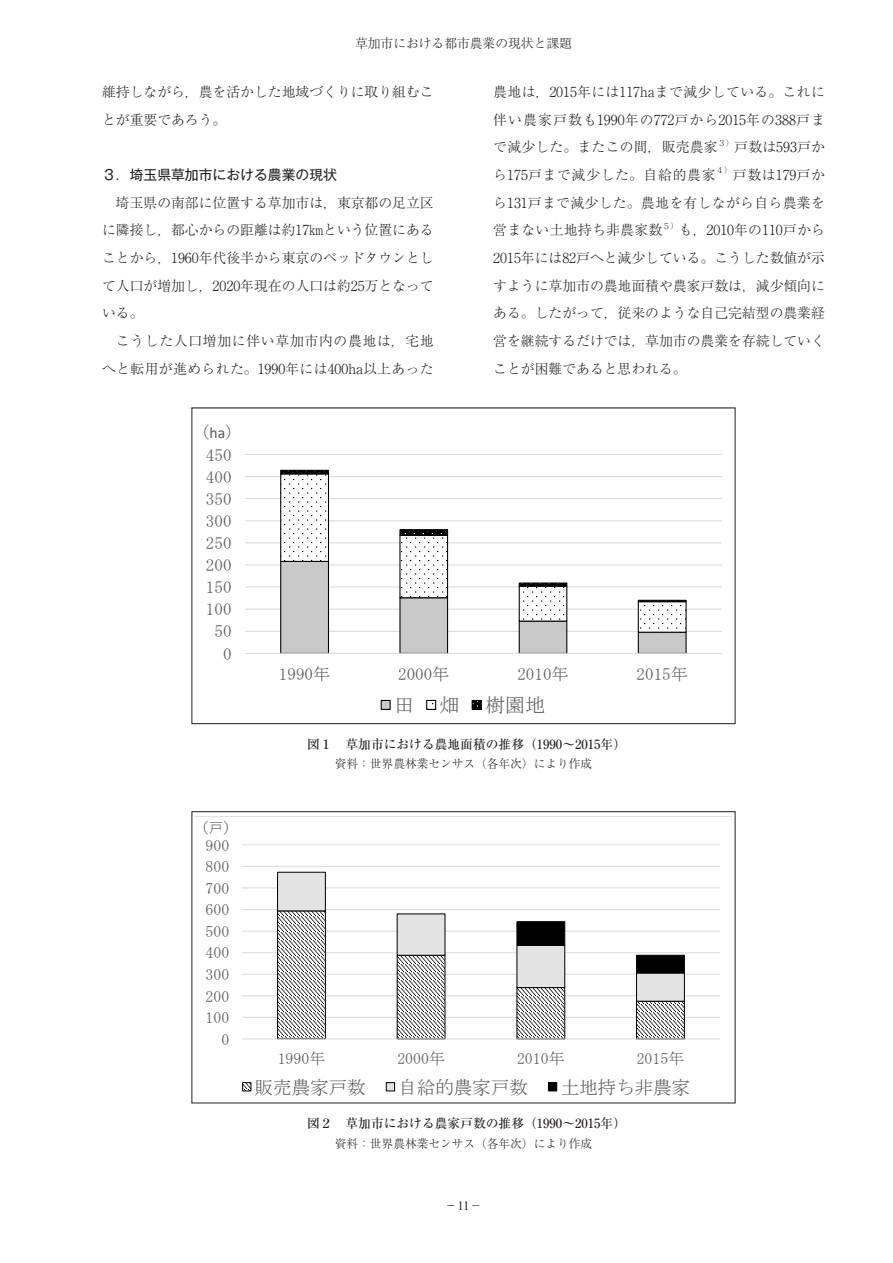
<style>
.page{position:relative;width:893px;height:1263px;background:#fff}
.page>*{position:absolute;margin:0;border:0;box-sizing:border-box;transform-origin:0 0}
.t1{font:19.95px "MS Mincho";color:#595959}
.t2{font:18.6px "MS Mincho";color:#595959}
.t3{font:17.1px "MS Mincho";color:#595959}
.t4{font:15.9px "MS Mincho";color:#595959}
.t5{font:15.75px "MS Mincho";color:#000}
.t6{font:15.75px "Yu Gothic";color:#000}
.t7{font:15.75px "Yu Gothic";color:#595959}
.t8{font:14.55px "MS Mincho";color:#000}
.t9{font:14.55px "Yu Gothic";color:#595959}
.本文{font:300 13.8px/27.6px "Ryumin Pro";color:#231f20;text-align:justify}
.本文-2{font:300 13.8px/27.6px "Ryumin Pro";letter-spacing:.03em;color:#231f20;text-align:right}
.大見出し{font:13.8px "Gothic MB101 Pro";color:#231f20}
.本文-3{font:300 13.8px "Ryumin Pro";letter-spacing:.05em;color:#231f20}
.キャプション{font:500 12.75px "Ryumin Pro";color:#231f20}
.t10{font:300 12.75px "Ryumin Pro";color:#231f20}
.t11{font:12.75px "MS Mincho";color:#000}
.キャプション_資料{font:300 11.7px "Ryumin Pro";color:#231f20}
.本文-4{font:300 8.1px "Ryumin Pro";color:#231f20}
.s1{font-family:"Calibri"}
.s2{font-family:"Times New Roman";font-weight:400}
</style>
<div class="page">
<svg style="left:242px;top:844px;width:478px;height:248px"></svg>
<div style="left:192px;top:811px;width:543px;height:292px;border:1px solid #231f20"></div>
<svg style="left:189px;top:408px;width:533px;height:316px"></svg>
<p class="t10" style="left:355px;top:34px;width:218px">草加市における都市農業の現状と課題</p>
<p class="本文" style="left:102px;top:77px;width:333px">維持しながら，農を活かした地域づくりに取り組むことが重要であろう。</p>
<p class="本文" style="left:493px;top:77px;width:333px">農地は，2015年には117haまで減少している。これに伴い農家戸数も1990年の772戸から2015年の388戸まで減少した。またこの間，販売農家</p>
<p class="本文-4" style="left:718px;top:136px;width:18px">３）</p>
<p class="本文" style="left:734px;top:132px;width:92px">戸数は593戸か</p>
<p class="本文-3" style="left:493px;top:164px;width:224px">ら175戸まで減少した。自給的農家</p>
<p class="本文-4" style="left:716px;top:164px;width:18px">４）</p>
<p class="大見出し" style="left:102px;top:163px;width:236px">３．埼玉県草加市における農業の現状</p>
<p class="本文" style="left:102px;top:188px;width:333px;text-indent:14px">埼玉県の南部に位置する草加市は，東京都の足立区に隣接し，都心からの距離は約17㎞という位置にあることから，1960年代後半から東京のベッドタウンとして人口が増加し，2020年現在の人口は約25万となっている。</p>
<p class="本文-2" style="left:102px;top:326px;width:333px">こうした人口増加に伴い草加市内の農地は，宅地へと転用が進められた。1990年には400ha以上あった</p>
<p class="本文" style="left:493px;top:160px;width:333px;text-indent:240px">戸数は179戸から131戸まで減少した。農地を有しながら自ら農業を営まない土地持ち非農家数</p>
<p class="本文-4" style="left:662px;top:219px;width:18px">５）</p>
<p class="本文" style="left:493px;top:215px;width:333px;text-indent:186px">も，2010年の110戸から2015年には82戸へと減少している。こうした数値が示すように草加市の農地面積や農家戸数は，減少傾向にある。したがって，従来のような自己完結型の農業経営を継続するだけでは，草加市の農業を存続していくことが困難であると思われる。</p>
<p class="t6" style="left:500px;top:248px;width:52px">2000年</p>
<p class="t6" style="left:579px;top:248px;width:52px">2010年</p>
<p class="t6" style="left:657px;top:248px;width:52px">2015年</p>
<p class="t5" style="left:344px;top:282px;width:17px">田</p>
<p class="t5" style="left:549px;top:282px;width:25px">126</p>
<p class="t11" style="left:639px;top:283px;width:14px">73</p>
<p class="t5" style="left:714px;top:282px;width:17px">48</p>
<p class="t5" style="left:549px;top:308px;width:25px">141</p>
<p class="t11" style="left:639px;top:309px;width:14px">79</p>
<p class="t5" style="left:714px;top:308px;width:17px">69</p>
<p class="t5" style="left:344px;top:334px;width:49px">樹園地</p>
<p class="t5" style="left:557px;top:334px;width:17px">13</p>
<p class="t11" style="left:645px;top:336px;width:8px">7</p>
<p class="t5" style="left:722px;top:334px;width:9px">3</p>
<p class="t7" style="left:194px;top:417px;width:49px">（<span class="s1">ha</span>）</p>
<p class="t3" style="left:206px;top:446px;width:27px">450</p>
<p class="t3" style="left:206px;top:468px;width:27px">400</p>
<p class="t3" style="left:206px;top:490px;width:27px">350</p>
<p class="t3" style="left:206px;top:512px;width:27px">300</p>
<p class="t3" style="left:206px;top:534px;width:27px">250</p>
<p class="t3" style="left:206px;top:556px;width:27px">200</p>
<p class="t3" style="left:206px;top:579px;width:27px">150</p>
<p class="t3" style="left:206px;top:601px;width:27px">100</p>
<p class="t3" style="left:214px;top:623px;width:19px">50</p>
<p class="t3" style="left:223px;top:645px;width:10px">0</p>
<p class="t9" style="left:194px;top:814px;width:45px">（戸）</p>
<p class="t4" style="left:205px;top:837px;width:25px">900</p>
<p class="t4" style="left:205px;top:858px;width:25px">800</p>
<p class="t4" style="left:205px;top:880px;width:25px">700</p>
<p class="t4" style="left:205px;top:902px;width:25px">600</p>
<p class="t4" style="left:205px;top:923px;width:25px">500</p>
<p class="t4" style="left:205px;top:945px;width:25px">400</p>
<p class="t4" style="left:205px;top:966px;width:25px">300</p>
<p class="t4" style="left:205px;top:988px;width:25px">200</p>
<p class="t4" style="left:205px;top:1009px;width:25px">100</p>
<p class="t4" style="left:221px;top:1031px;width:9px">0</p>
<p class="t3" style="left:279px;top:666px;width:53px">1990年</p>
<p class="t3" style="left:398px;top:666px;width:53px">2000年</p>
<p class="t3" style="left:517px;top:666px;width:53px">2010年</p>
<p class="t3" style="left:637px;top:666px;width:53px">2015年</p>
<p class="t1" style="left:394px;top:695px;width:21px">田</p>
<p class="t1" style="left:440px;top:695px;width:21px">畑</p>
<p class="t1" style="left:485px;top:695px;width:61px">樹園地</p>
<p class="t8" style="left:505px;top:677px;width:45px">2000年</p>
<p class="t8" style="left:443px;top:702px;width:23px">593</p>
<p class="t8" style="left:527px;top:702px;width:23px">388</p>
<p class="キャプション" style="left:307px;top:734px;width:320px">図１　草加市における農地面積の推移（1990～2015年）</p>
<p class="キャプション_資料" style="left:335px;top:755px;width:259px">資料：世界農林業センサス（各年次）により作成</p>
<p class="t4" style="left:278px;top:1050px;width:49px">1990年</p>
<p class="t4" style="left:397px;top:1050px;width:49px">2000年</p>
<p class="t4" style="left:517px;top:1050px;width:49px">2010年</p>
<p class="t4" style="left:637px;top:1050px;width:49px">2015年</p>
<p class="t2" style="left:255px;top:1077px;width:113px">販売農家戸数</p>
<p class="t2" style="left:398px;top:1077px;width:131px">自給的農家戸数</p>
<p class="t2" style="left:560px;top:1077px;width:131px">土地持ち非農家</p>
<p class="キャプション" style="left:307px;top:1113px;width:320px">図２　草加市における農家戸数の推移（1990～2015年）</p>
<p class="キャプション_資料" style="left:335px;top:1134px;width:259px">資料：世界農林業センサス（各年次）により作成</p>
<p class="t10" style="left:445px;top:1195px;width:39px">－<span class="s2">11</span>－</p>
</div>
